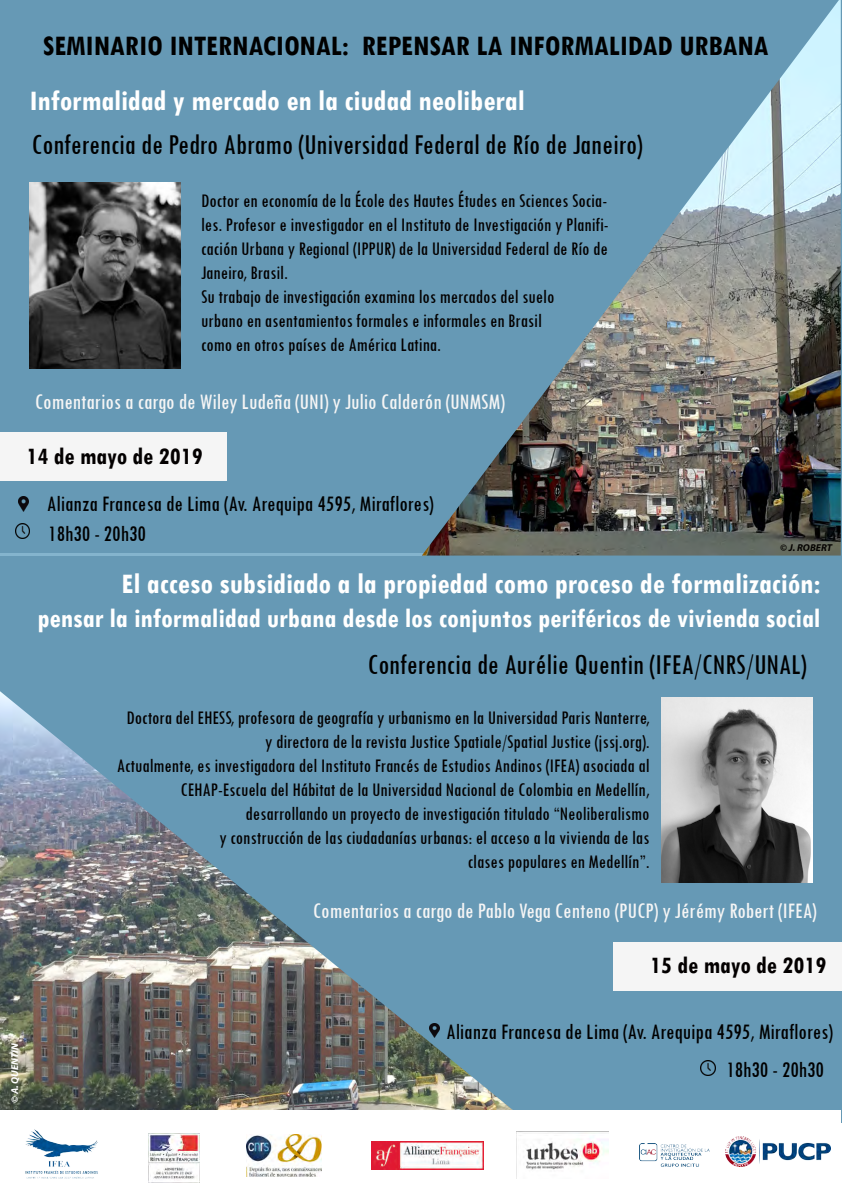
<style>
.page{position:relative;width:842px;height:1191px;background:#fff}
.page>*{position:absolute;margin:0;border:0;box-sizing:border-box;transform-origin:0 0}
.t1{font:700 condensed 30px "Tw Cen";color:#fff}
.t2{font:700 condensed 30px "Tw Cen";color:#000}
.t3{font:condensed 29.9px "Tw Cen";color:#000}
.t4{font:700 condensed 28px "Tw Cen";color:#fff}
.t5{font:700 condensed 25px "Tw Cen";color:#030000}
.t6{font:condensed 23px/29.9px "Tw Cen";color:#000}
.t7{font:condensed 23px "Tw Cen";color:#f5f5f5}
.t8{font:condensed 20px/24px "Tw Cen";color:#030000}
.t9{font:italic 700 10px "Myriad Pro";color:#fff}
.t10{font:italic 700 10px "Myriad Pro";color:#050201}
</style>
<div class="page">
<div style="left:0;top:0;width:842px;height:1122px;background:#6699b5"></div>
<img style="left:0;top:691px;width:513px;height:419px">
<hr style="left:0;top:553px;width:426px;height:2px;background:#a9d6ea">
<div style="left:0;top:432px;width:227px;height:48px;background:#f5f5f5"></div>
<img style="left:15px;top:523px;width:15px;height:15px">
<img style="left:19px;top:497px;width:9px;height:14px">
<img style="left:422px;top:0;width:419px;height:555px">
<div style="left:0;top:1110px;width:841px;height:81px;background:#fff"></div>
<img style="left:516px;top:1132px;width:93px;height:46px">
<img style="left:25px;top:1129px;width:73px;height:50px">
<img style="left:639px;top:1143px;width:70px;height:24px">
<img style="left:371px;top:1141px;width:112px;height:28px">
<img style="left:247px;top:1135px;width:75px;height:41px">
<img style="left:148px;top:1133px;width:51px;height:49px">
<img style="left:726px;top:1136px;width:104px;height:30px">
<img style="left:29px;top:183px;width:151px;height:185px">
<img style="left:662px;top:697px;width:150px;height:185px">
<div style="left:614px;top:942px;width:228px;height:48px;background:#f5f5f5"></div>
<img style="left:700px;top:1061px;width:15px;height:14px">
<img style="left:430px;top:1023px;width:9px;height:14px">
<h1 class="t2" style="left:43px;top:27px;width:727px">SEMINARIO INTERNACIONAL: REPENSAR LA INFORMALIDAD URBANA</h1>
<h1 class="t1" style="left:29px;top:82px;width:497px">Informalidad y mercado en la ciudad neoliberal</h1>
<h2 class="t3" style="left:31px;top:126px;width:613px">Conferencia de Pedro Abramo (Universidad Federal de Río de Janeiro)</h2>
<p class="t8" style="left:201px;top:188px;width:409px">Doctor en economía de la École des Hautes Études en Sciences Socia&shy;les. Profesor e investigador en el Instituto de Investigación y Planifi&shy;cación Urbana y Regional (IPPUR) de la Universidad Federal de Río de Janeiro, Brasil.<br>Su trabajo de investigación examina los mercados del suelo<br>urbano en asentamientos formales e informales en Brasil<br>como en otros países de América Latina.</p>
<p class="t7" style="left:35px;top:388px;width:471px">Comentarios a cargo de Wiley Ludeña (UNI) y Julio Calderón (UNMSM)</p>
<p class="t5" style="left:27px;top:441px;width:178px">14 de mayo de 2019</p>
<p class="t6" style="left:47px;top:488px;width:388px">Alianza Francesa de Lima (Av. Arequipa 4595, Miraflores)<br>18h30 - 20h30</p>
<p class="t10" style="left:780px;top:541px;width:53px">© J. ROBERT</p>
<h1 class="t1" style="left:122px;top:565px;width:700px">El acceso subsidiado a la propiedad como proceso de formalización:</h1>
<h3 class="t4" style="left:37px;top:601px;width:784px">pensar la informalidad urbana desde los conjuntos periféricos de vivienda social</h3>
<h2 class="t3" style="left:367px;top:647px;width:441px">Conferencia de Aurélie Quentin (IFEA/CNRS/UNAL)</h2>
<p class="t8" style="left:117px;top:705px;width:534px;text-align:right">Doctora del EHESS, profesora de geografía y urbanismo en la Universidad Paris Nanterre, y directora de la revista Justice Spatiale/Spatial Justice (jssj.org).<br>Actualmente, es investigadora del Instituto Francés de Estudios Andinos (IFEA) asociada al CEHAP-Escuela del Hábitat de la Universidad Nacional de Colombia en Medellín, desarrollando un proyecto de investigación titulado “Neoliberalismo<br>y construcción de las ciudadanías urbanas: el acceso a la vivienda de las<br>clases populares en Medellín”.</p>
<p class="t7" style="left:313px;top:897px;width:505px">Comentarios a cargo de Pablo Vega Centeno (PUCP) y Jérémy Robert (IFEA)</p>
<p class="t5" style="left:650px;top:950px;width:178px">15 de mayo de 2019</p>
<p class="t9" style="left:8px;top:1102px;width:61px;rotate:-90deg">© A. QUENTIN</p>
<p class="t6" style="left:726px;top:1011px;width:108px;line-height:38.9px;text-indent:-280px">Alianza Francesa de Lima (Av. Arequipa 4595, Miraflores)<br>18h30 - 20h30</p>
</div>
